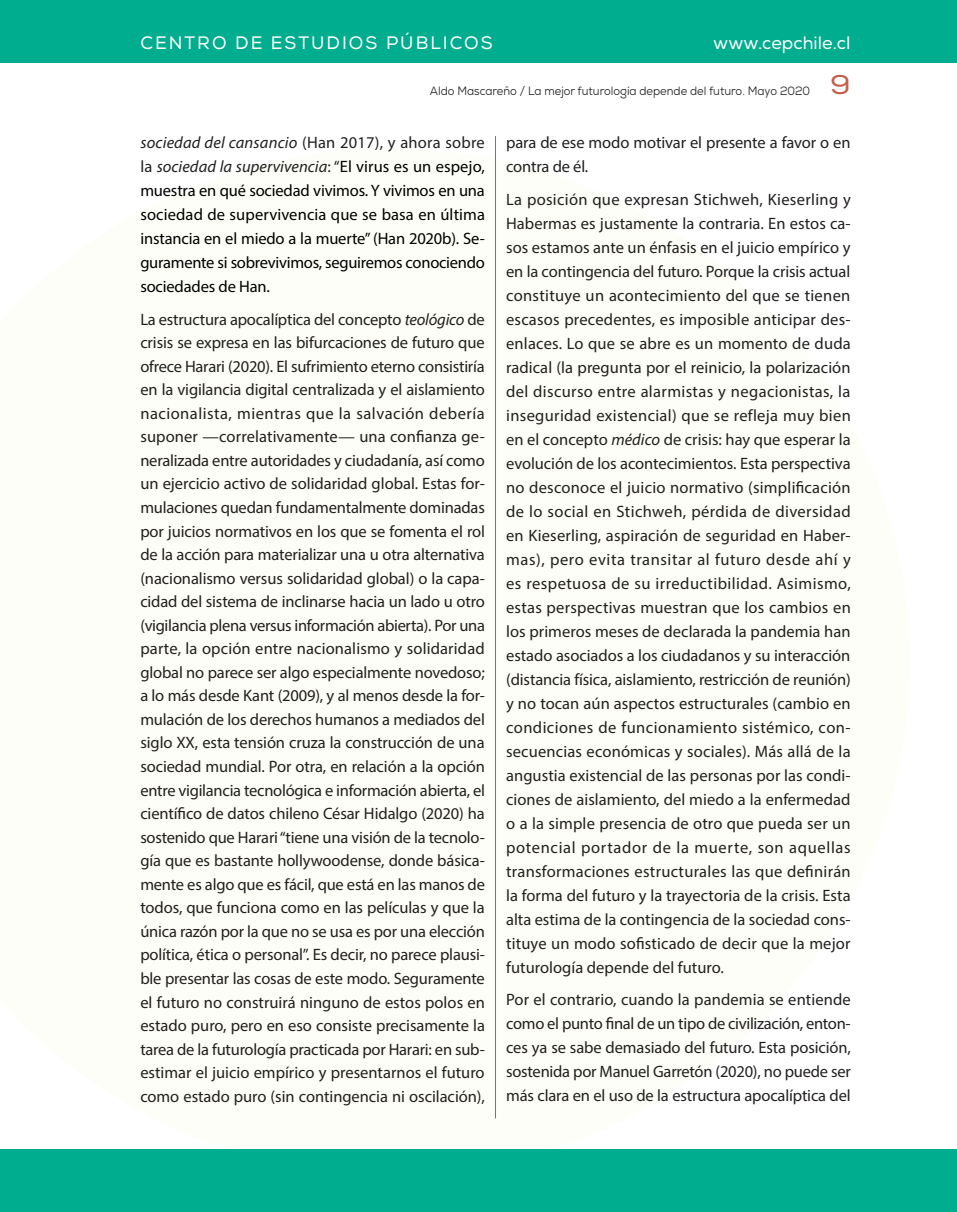
<style>
.page{position:relative;width:957px;height:1212px;background:#fff}
.page>*{position:absolute;margin:0;border:0;box-sizing:border-box;transform-origin:0 0}
.t1{font:27px "Nexa";color:#c45f4a;scale:1.1 1}
.t2{font:18px "Nexa";letter-spacing:.11em;color:#fff}
.t3{font:18px "Nexa";color:#fff}
._07_texto_GENERAL{font:16.5px/24px "Myriad Pro";letter-spacing:-.005em;color:#231f20;text-align:justify}
._07_texto_GENERAL-2{font:16.5px/24px "Myriad Pro";letter-spacing:-.015em;color:#000;text-align:justify}
.t4{font:12px "Nexa";color:#231f20;scale:.93 1}
.s1{font-style:italic;color:#231f20}
.s2{color:#231f20}
.s3{font-style:italic}
</style>
<div class="page">
<hr style="left:495px;top:136px;width:1px;height:982px;background:#00ad8e">
<div style="left:0;top:0;width:957px;height:63px;background:#00ad8e"></div>
<div style="left:0;top:1149px;width:957px;height:63px;background:#00ad8e"></div>
<p class="t2" style="left:140px;top:32px;width:354px">CENTRO DE ESTUDIOS PÚBLICOS</p>
<p class="t4" style="left:430px;top:83px;width:410px">Aldo Mascareño / La mejor futurología depende del futuro. Mayo 2020</p>
<p class="t3" style="left:713px;top:32px;width:139px">www.cepchile.cl</p>
<h1 class="t1" style="left:830px;top:69px;width:20px">9</h1>
<p class="_07_texto_GENERAL-2" style="left:140px;top:131px;width:346px"><span class="s1">sociedad del cansancio</span> <span class="s2">(Han 2017), y ahora sobre la</span> <span class="s1">sociedad la supervivencia</span><span class="s2">: “</span>El virus es un espejo, muestra en qué sociedad vivimos. Y vivimos en una sociedad de supervivencia que se basa en última instancia en el miedo a la muerte” (Han 2020b). Se&shy;guramente si sobrevivimos, seguiremos conociendo sociedades de Han.</p>
<p class="_07_texto_GENERAL" style="left:140px;top:307px;width:346px;line-height:23.5px">La estructura apocalíptica del concepto <span class="s3">teológico</span> de crisis se expresa en las bifurcaciones de futuro que ofrece Harari (2020). El sufrimiento eterno consistiría en la vigilancia digital centralizada y el aislamiento nacionalista, mientras que la salvación debería suponer —correlativamente— una confianza ge&shy;neralizada entre autoridades y ciudadanía, así como un ejercicio activo de solidaridad global. Estas for&shy;mulaciones quedan fundamentalmente dominadas por juicios normativos en los que se fomenta el rol de la acción para materializar una u otra alternativa (nacionalismo versus solidaridad global) o la capa&shy;cidad del sistema de inclinarse hacia un lado u otro (vigilancia plena versus información abierta). Por una parte, la opción entre nacionalismo y solidaridad global no parece ser algo especialmente novedoso; a lo más desde Kant (2009), y al menos desde la for&shy;mulación de los derechos humanos a mediados del siglo XX, esta tensión cruza la construcción de una sociedad mundial. Por otra, en relación a la opción entre vigilancia tecnológica e información abierta, el científico de datos chileno César Hidalgo (2020) ha sostenido que Harari “tiene una visión de la tecnolo&shy;gía que es bastante hollywoodense, donde básica&shy;mente es algo que es fácil, que está en las manos de todos, que funciona como en las películas y que la única razón por la que no se usa es por una elección política, ética o personal”. Es decir, no parece plausi&shy;ble presentar las cosas de este modo. Seguramente el futuro no construirá ninguno de estos polos en estado puro, pero en eso consiste precisamente la tarea de la futurología practicada por Harari: en sub&shy;estimar el juicio empírico y presentarnos el futuro como estado puro (sin contingencia ni oscilación),</p>
<p class="_07_texto_GENERAL" style="left:506px;top:131px;width:346px;line-height:23.5px">para de ese modo motivar el presente a favor o en contra de él.</p>
<p class="_07_texto_GENERAL" style="left:506px;top:187px;width:346px">La posición que expresan Stichweh, Kieserling y Habermas es justamente la contraria. En estos ca&shy;sos estamos ante un énfasis en el juicio empírico y en la contingencia del futuro. Porque la crisis actual constituye un acontecimiento del que se tienen escasos precedentes, es imposible anticipar des&shy;enlaces. Lo que se abre es un momento de duda radical (la pregunta por el reinicio, la polarización del discurso entre alarmistas y negacionistas, la inseguridad existencial) que se refleja muy bien en el concepto <span class="s3">médico</span> de crisis: hay que esperar la evolución de los acontecimientos. Esta perspectiva no desconoce el juicio normativo (simplificación de lo social en Stichweh, pérdida de diversidad en Kieserling, aspiración de seguridad en Haber&shy;mas), pero evita transitar al futuro desde ahí y es respetuosa de su irreductibilidad. Asimismo, estas perspectivas muestran que los cambios en los primeros meses de declarada la pandemia han estado asociados a los ciudadanos y su interacción (distancia física, aislamiento, restricción de reunión) y no tocan aún aspectos estructurales (cambio en condiciones de funcionamiento sistémico, con&shy;secuencias económicas y sociales). Más allá de la angustia existencial de las personas por las condi&shy;ciones de aislamiento, del miedo a la enfermedad o a la simple presencia de otro que pueda ser un potencial portador de la muerte, son aquellas transformaciones estructurales las que definirán la forma del futuro y la trayectoria de la crisis. Esta alta estima de la contingencia de la sociedad cons&shy;tituye un modo sofisticado de decir que la mejor futurología depende del futuro.</p>
<p class="_07_texto_GENERAL" style="left:506px;top:987px;width:346px">Por el contrario, cuando la pandemia se entiende como el punto final de un tipo de civilización, enton&shy;ces ya se sabe demasiado del futuro. Esta posición, sostenida por Manuel Garretón (2020), no puede ser más clara en el uso de la estructura apocalíptica del</p>
</div>
